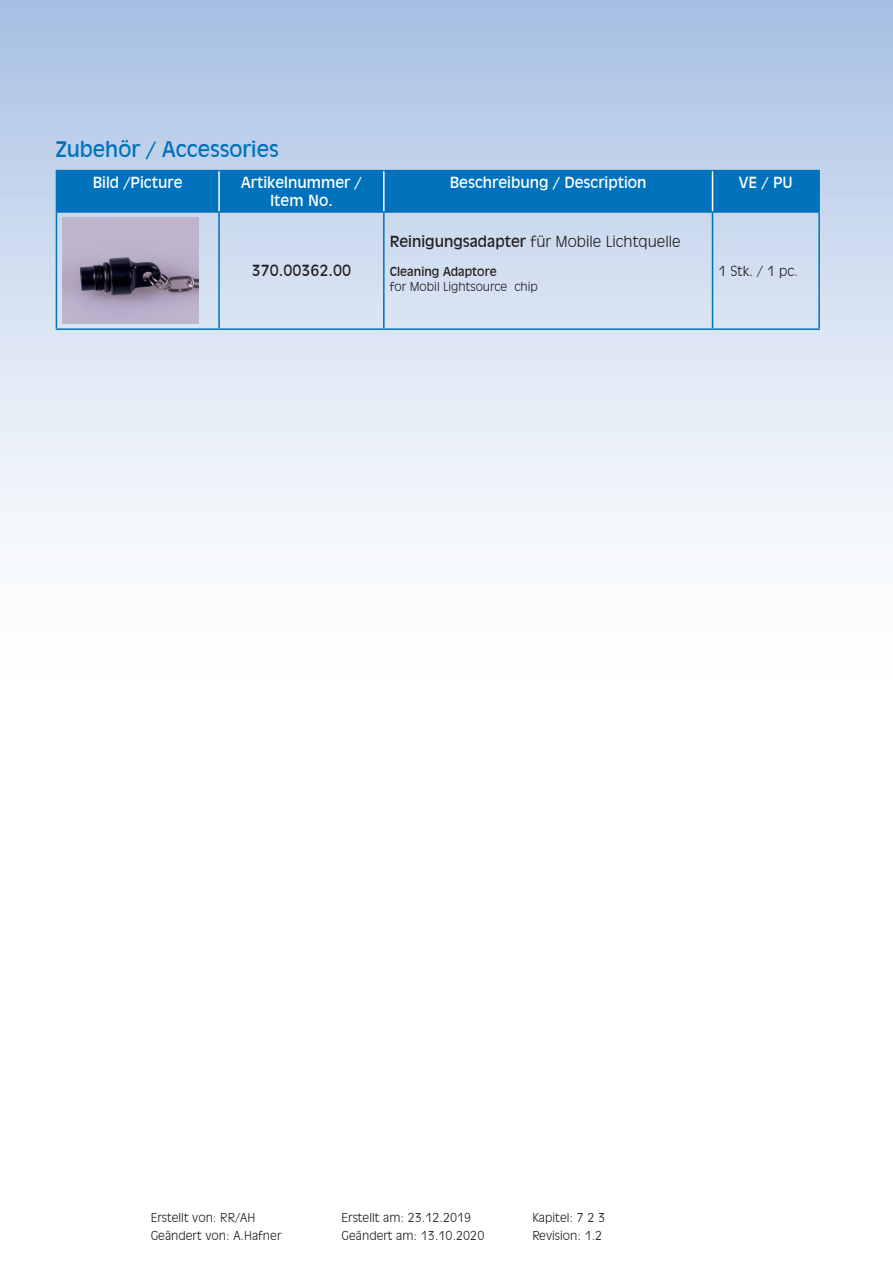
<style>
.page{position:relative;width:893px;height:1263px;background:#fff}
.page>*{position:absolute;margin:0;border:0;box-sizing:border-box;transform-origin:0 0}
.t1{font:21px "Incised 901 BT";color:#0072bc}
.t2{font:15px/18px "Incised 901 BT";color:#fff;text-align:center}
.t3{font:300 15px "Incised 901 BT";color:#231f20}
.t4{font:15px "Incised 901 BT";color:#231f20}
.t5{font:300 13.5px "Incised 901 BT";color:#231f20}
.t6{font:300 12px/18px "Incised 901 BT";color:#231f20}
.t7{font:12px "Incised 901 BT";color:#231f20}
.s1{font-weight:400}
</style>
<div class="page">
<div style="left:0;top:0;width:893px;height:701px;background:linear-gradient(to bottom,#acc3e5,#fff)"></div>
<div style="left:57px;top:171px;width:761px;height:40px;background:#0072bc"></div>
<hr style="left:56px;top:211px;width:163px;height:2px;background:#0072bc">
<hr style="left:56px;top:213px;width:1px;height:115px;background:#0072bc">
<hr style="left:712px;top:213px;width:1px;height:115px;background:#0072bc">
<hr style="left:56px;top:328px;width:163px;height:2px;background:#0072bc">
<hr style="left:56px;top:170px;width:163px;height:1px;background:#0072bc">
<hr style="left:56px;top:171px;width:1px;height:40px;background:#0072bc">
<hr style="left:219px;top:170px;width:165px;height:1px;background:#0072bc">
<hr style="left:384px;top:170px;width:328px;height:1px;background:#0072bc">
<hr style="left:218px;top:171px;width:2px;height:40px;background:#fff">
<hr style="left:383px;top:171px;width:2px;height:40px;background:#fff">
<hr style="left:712px;top:170px;width:108px;height:1px;background:#0072bc">
<hr style="left:712px;top:171px;width:1px;height:40px;background:#fff">
<hr style="left:383px;top:213px;width:2px;height:115px;background:#0072bc">
<hr style="left:219px;top:211px;width:165px;height:2px;background:#0072bc">
<hr style="left:218px;top:213px;width:2px;height:115px;background:#0072bc">
<hr style="left:384px;top:211px;width:328px;height:2px;background:#0072bc">
<hr style="left:712px;top:211px;width:108px;height:2px;background:#0072bc">
<hr style="left:818px;top:213px;width:2px;height:115px;background:#0072bc">
<hr style="left:219px;top:328px;width:165px;height:2px;background:#0072bc">
<hr style="left:384px;top:328px;width:328px;height:2px;background:#0072bc">
<hr style="left:712px;top:328px;width:108px;height:2px;background:#0072bc">
<hr style="left:818px;top:171px;width:2px;height:40px;background:#0072bc">
<img style="left:62px;top:218px;width:136px;height:105px">
<h1 class="t1" style="left:56px;top:137px;width:225px">Zubehör / Accessories</h1>
<p class="t2" style="left:93px;top:174px;width:91px">Bild /Picture</p>
<p class="t2" style="left:241px;top:174px;width:122px">Artikelnummer /<br>Item No.</p>
<p class="t2" style="left:450px;top:174px;width:198px">Beschreibung / Description</p>
<p class="t2" style="left:739px;top:174px;width:56px">VE / PU</p>
<p class="t4" style="left:252px;top:262px;width:101px">370.00362.00</p>
<p class="t3" style="left:390px;top:233px;width:292px"><span class="s1">Reinigungsadapter</span> für Mobile Lichtquelle</p>
<p class="t7" style="left:390px;top:265px;width:108px">Cleaning Adaptore</p>
<p class="t6" style="left:390px;top:277px;width:150px">for Mobil Lightsource chip</p>
<p class="t5" style="left:718px;top:263px;width:81px">1 Stk. / 1 pc.</p>
<p class="t6" style="left:151px;top:1209px;width:132px">Erstellt von: RR/AH<br>Geändert von: A.Hafner</p>
<p class="t6" style="left:342px;top:1209px;width:144px">Erstellt am: 23.12.2019<br>Geändert am: 13.10.2020</p>
<p class="t6" style="left:532px;top:1209px;width:74px">Kapitel: 7 2 3<br>Revision: 1.2</p>
</div>
